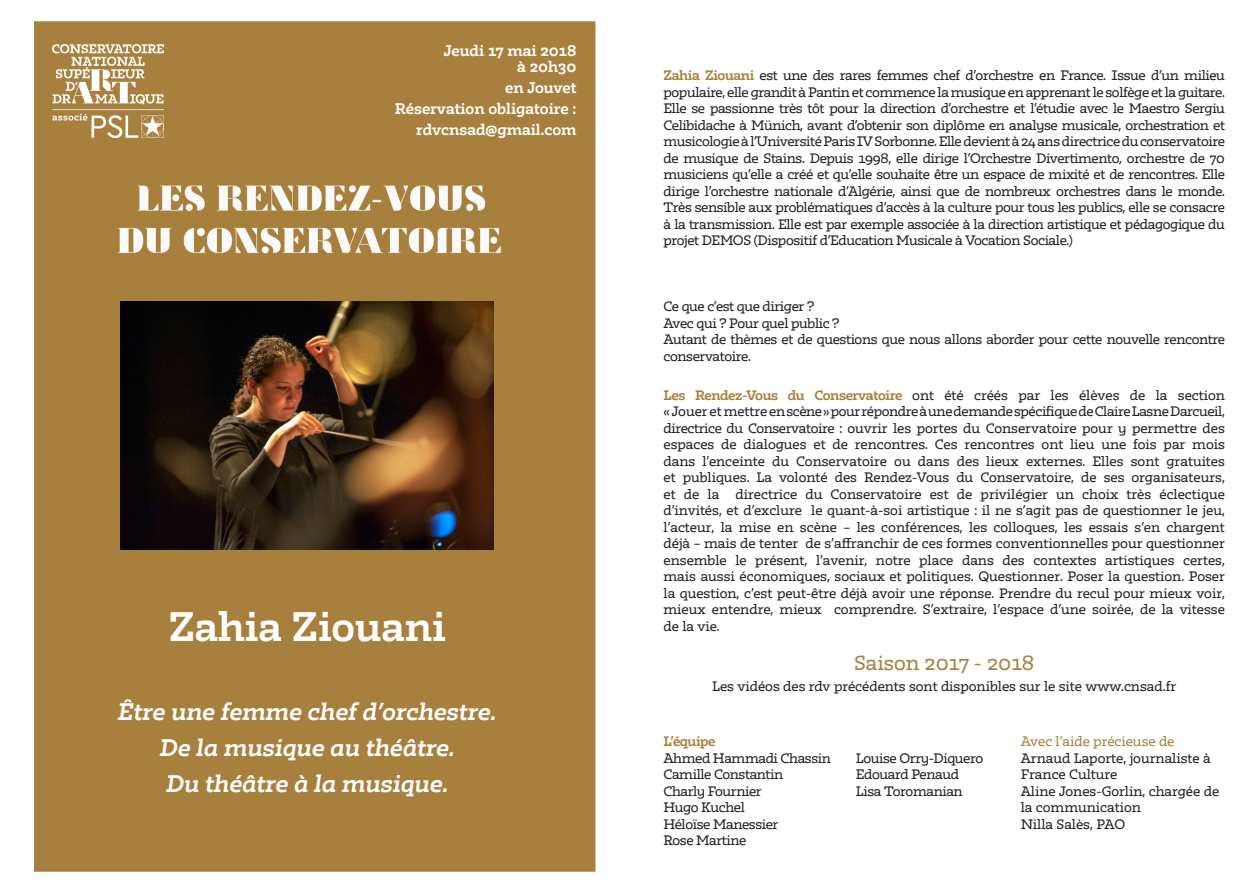
<style>
.page{position:relative;width:1259px;height:893px;background:#fff}
.page>*{position:absolute;margin:0;border:0;box-sizing:border-box;transform-origin:0 0}
.t1{font:700 36px "Irma Text Slab Std";color:#fff}
.t2{font:italic 700 21px "Irma Text Slab Std";color:#fbfdfe}
.t3{font:18px "Irma Text Slab Std";color:#a7803d}
.t4{font:700 13.5px "Irma Text Slab Std";color:#fff}
.t5{font:12px/16.5px "Irma Text Slab Std";color:#231f20}
.t6{font:12px/16.5px "Irma Text Slab Std";letter-spacing:-.03em;color:#231f20}
.t7{font:12px "Irma Text Slab Std";color:#a7803d}
.t8{font:700 12px "Irma Text Slab Std";letter-spacing:-.03em;color:#a7803d}
.s1{font-weight:700;color:#a7803d}
</style>
<div class="page">
<div style="left:35px;top:22px;width:560px;height:849px;background:#a7803d"></div>
<img style="left:53px;top:44px;width:110px;height:94px">
<img style="left:118px;top:185px;width:383px;height:69px">
<img style="left:121px;top:302px;width:373px;height:248px">
<p class="t4" style="left:444px;top:42px;width:134px">Jeudi 17 mai 2018</p>
<p class="t4" style="left:517px;top:58px;width:61px">à 20h30</p>
<p class="t4" style="left:505px;top:79px;width:73px">en Jouvet</p>
<p class="t4" style="left:395px;top:100px;width:183px">Réservation obligatoire :</p>
<p class="t4" style="left:416px;top:121px;width:162px">rdvcnsad@gmail.com</p>
<p class="t1" style="left:169px;top:603px;width:278px">Zahia Ziouani</p>
<p class="t2" style="left:118px;top:697px;width:380px">Être une femme chef d’orchestre.</p>
<p class="t2" style="left:160px;top:733px;width:297px">De la musique au théâtre.</p>
<p class="t2" style="left:166px;top:769px;width:284px">Du théâtre à la musique.</p>
<p class="t5" style="left:663px;top:67px;width:563px;text-align:justify"><span class="s1">Zahia Ziouani</span> est une des rares femmes chef d’orchestre en France. Issue d’un milieu populaire, elle grandit à Pantin et commence la musique en apprenant le solfège et la guitare.<br>Elle se passionne très tôt pour la direction d’orchestre et l’étudie avec le Maestro Sergiu Celibidache à Münich, avant d’obtenir son diplôme en analyse musicale, orchestration et musicologie à l’Université Paris IV Sorbonne. Elle devient à 24 ans directrice du conservatoire de musique de Stains. Depuis 1998, elle dirige l’Orchestre Divertimento, orchestre de 70 musiciens qu’elle a créé et qu’elle souhaite être un espace de mixité et de rencontres. Elle dirige l’orchestre nationale d’Algérie, ainsi que de nombreux orchestres dans le monde.</p>
<p class="t5" style="left:663px;top:199px;width:563px;text-align:justify">Très sensible aux problématiques d’accès à la culture pour tous les publics, elle se consacre à la transmission. Elle est par exemple associée à la direction artistique et pédagogique du projet DEMOS (Dispositif d’Education Musicale à Vocation Sociale.)</p>
<p class="t6" style="left:663px;top:298px;width:152px">Ce que c’est que diriger ?</p>
<p class="t6" style="left:663px;top:314px;width:177px">Avec qui ? Pour quel public ?</p>
<p class="t6" style="left:663px;top:331px;width:563px">Autant de thèmes et de questions que nous allons aborder pour cette nouvelle rencontre conservatoire.</p>
<p class="t5" style="left:663px;top:386px;width:563px"><span class="s1">Les Rendez-Vous du Conservatoire</span> ont été créés par les élèves de la section</p>
<p class="t6" style="left:663px;top:403px;width:563px">« Jouer et mettre en scène » pour répondre à une demande spécifique de Claire Lasne Darcueil,</p>
<p class="t5" style="left:663px;top:419px;width:563px;text-align:justify">directrice du Conservatoire : ouvrir les portes du Conservatoire pour y permettre des espaces de dialogues et de rencontres. Ces rencontres ont lieu une fois par mois dans l’enceinte du Conservatoire ou dans des lieux externes. Elles sont gratuites et publiques. La volonté des Rendez-Vous du Conservatoire, de ses organisateurs,</p>
<p class="t5" style="left:663px;top:485px;width:57px">et de la</p>
<p class="t5" style="left:735px;top:485px;width:491px">directrice du Conservatoire est de privilégier un choix très éclectique</p>
<p class="t5" style="left:663px;top:502px;width:563px">d’invités, et d’exclure le quant-à-soi artistique : il ne s’agit pas de questionner le jeu, l’acteur, la mise en scène – les conférences, les colloques, les essais s’en chargent</p>
<p class="t5" style="left:663px;top:535px;width:563px">déjà – mais de tenter de s’affranchir de ces formes conventionnelles pour questionner ensemble le présent, l’avenir, notre place dans des contextes artistiques certes,</p>
<p class="t5" style="left:663px;top:568px;width:563px">mais aussi économiques, sociaux et politiques. Questionner. Poser la question. Poser</p>
<p class="t5" style="left:663px;top:584px;width:563px">la question, c’est peut-être déjà avoir une réponse. Prendre du recul pour mieux voir, mieux entendre, mieux comprendre. S’extraire, l’espace d’une soirée, de la vitesse</p>
<p class="t5" style="left:663px;top:617px;width:58px">de la vie.</p>
<p class="t3" style="left:854px;top:651px;width:182px">Saison 2017 - 2018</p>
<p class="t5" style="left:712px;top:677px;width:465px">Les vidéos des rdv précédents sont disponibles sur le site www.cnsad.fr</p>
<p class="t8" style="left:663px;top:733px;width:54px">L’équipe</p>
<p class="t6" style="left:663px;top:749px;width:169px">Ahmed Hammadi Chassin</p>
<p class="t6" style="left:663px;top:766px;width:121px">Camille Constantin</p>
<p class="t6" style="left:663px;top:782px;width:100px">Charly Fournier</p>
<p class="t6" style="left:663px;top:799px;width:83px">Hugo Kuchel</p>
<p class="t6" style="left:663px;top:815px;width:116px">Héloïse Manessier</p>
<p class="t6" style="left:663px;top:832px;width:84px">Rose Martine</p>
<p class="t6" style="left:856px;top:749px;width:129px">Louise Orry-Diquero</p>
<p class="t6" style="left:856px;top:766px;width:105px">Edouard Penaud</p>
<p class="t6" style="left:856px;top:782px;width:108px">Lisa Toromanian</p>
<p class="t7" style="left:1020px;top:733px;width:155px">Avec l’aide précieuse de</p>
<p class="t5" style="left:1020px;top:749px;width:191px">Arnaud Laporte, journaliste à<br>France Culture</p>
<p class="t5" style="left:1020px;top:782px;width:200px">Aline Jones-Gorlin, chargée de la communication</p>
<p class="t5" style="left:1020px;top:815px;width:106px">Nilla Salès, PAO</p>
</div>
